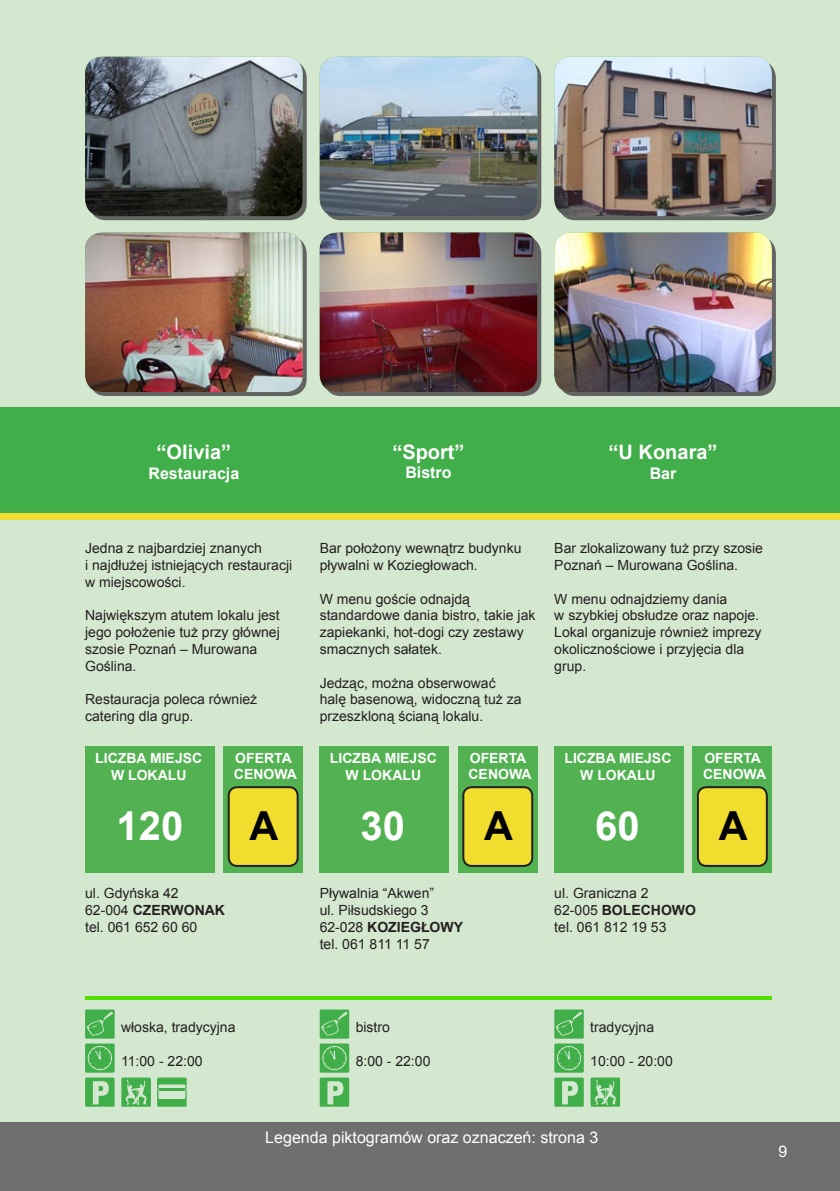
<style>
.page{position:relative;width:840px;height:1191px;background:#fff}
.page>*{position:absolute;margin:0;border:0;box-sizing:border-box;transform-origin:0 0}
.t1{font:700 40px "Arial";color:#fff}
.t2{font:700 40px "Arial";color:#000}
.tytuły{font:700 20px "Arial";color:#fff}
.t3{font:16px "Arial";color:#fff}
.tytuły-2{font:700 16px "Arial";color:#fff}
.opisy_2{font:14px/16.8px "Arial";color:#231f20}
.t4{font:700 14px/16.8px "Arial";color:#fff;text-align:center}
.t5{font:700 14px "Arial";color:#231f20}
.s1{font-weight:400}
</style>
<div class="page">
<div style="left:0;top:0;width:839px;height:1191px;background:#d4e7cf"></div>
<div style="left:0;top:1123px;width:839px;height:68px;background:#6f6f6f"></div>
<hr style="left:85px;top:996px;width:686px;height:4px;background:#52df00">
<div style="left:0;top:448px;width:839px;height:66px;background:#40ae49"></div>
<div style="left:0;top:407px;width:839px;height:41px;background:#40ae49"></div>
<hr style="left:0;top:516px;width:839px;height:4px;background:#f0dd2e">
<hr style="left:0;top:513px;width:839px;height:3px;background:#f0dd2e">
<div style="left:89px;top:61px;width:217px;height:159px;background:linear-gradient(to right,#636363,#636363);border-radius:17px"></div>
<div style="left:89px;top:236px;width:217px;height:160px;background:#636363;border-radius:17px"></div>
<div style="left:323px;top:61px;width:218px;height:159px;background:#636363;border-radius:17px"></div>
<div style="left:323px;top:236px;width:218px;height:160px;background:#636363;border-radius:17px"></div>
<div style="left:558px;top:61px;width:217px;height:159px;background:linear-gradient(to right,#636363,#636363);border-radius:17px"></div>
<div style="left:558px;top:236px;width:217px;height:160px;background:#636363;border-radius:17px"></div>
<img style="left:85px;top:57px;width:217px;height:159px">
<img style="left:85px;top:232px;width:217px;height:160px">
<div style="left:223px;top:747px;width:79px;height:126px;background:#52b251"></div>
<div style="left:85px;top:747px;width:129px;height:126px;background:#52b251"></div>
<div style="left:228px;top:787px;width:69px;height:79px;background:#f0dd2e;border-radius:9px"></div>
<div style="left:227px;top:786px;width:71px;height:81px;border:2px solid #231f20;border-radius:9px"></div>
<svg style="left:85px;top:1009px;width:30px;height:97px"></svg>
<svg style="left:121px;top:1077px;width:30px;height:29px"></svg>
<svg style="left:157px;top:1077px;width:29px;height:29px"></svg>
<img style="left:554px;top:57px;width:217px;height:159px">
<img style="left:554px;top:232px;width:217px;height:160px">
<div style="left:692px;top:747px;width:79px;height:126px;background:#52b251"></div>
<div style="left:554px;top:747px;width:129px;height:126px;background:#52b251"></div>
<div style="left:697px;top:787px;width:69px;height:79px;background:#f0dd2e;border-radius:9px"></div>
<div style="left:696px;top:786px;width:71px;height:81px;border:2px solid #231f20;border-radius:9px"></div>
<svg style="left:554px;top:1009px;width:29px;height:97px"></svg>
<svg style="left:590px;top:1077px;width:29px;height:29px"></svg>
<img style="left:319px;top:57px;width:218px;height:159px">
<img style="left:319px;top:232px;width:218px;height:160px">
<div style="left:458px;top:747px;width:79px;height:126px;background:#52b251"></div>
<div style="left:319px;top:747px;width:130px;height:126px;background:#52b251"></div>
<div style="left:463px;top:787px;width:69px;height:79px;background:#f0dd2e;border-radius:9px"></div>
<div style="left:462px;top:786px;width:71px;height:81px;border:2px solid #231f20;border-radius:9px"></div>
<svg style="left:319px;top:1009px;width:30px;height:97px"></svg>
<p class="tytuły" style="left:156px;top:439px;width:76px">“Olivia”</p>
<p class="tytuły-2" style="left:148px;top:462px;width:92px">Restauracja</p>
<p class="tytuły" style="left:392px;top:439px;width:74px">“Sport”</p>
<p class="tytuły-2" style="left:405px;top:462px;width:48px">Bistro</p>
<p class="tytuły" style="left:608px;top:439px;width:110px">“U Konara”</p>
<p class="tytuły-2" style="left:649px;top:462px;width:28px">Bar</p>
<p class="opisy_2" style="left:85px;top:540px;width:178px">Jedna z najbardziej znanych</p>
<p class="opisy_2" style="left:85px;top:557px;width:208px">i najdłużej istniejących restauracji w miejscowości.</p>
<p class="opisy_2" style="left:85px;top:607px;width:196px">Największym atutem lokalu jest jego położenie tuż przy głównej szosie Poznań – Murowana<br>Goślina.</p>
<p class="opisy_2" style="left:85px;top:691px;width:173px">Restauracja poleca również catering dla grup.</p>
<p class="t4" style="left:235px;top:749px;width:58px">OFERTA</p>
<p class="t4" style="left:234px;top:766px;width:65px">CENOWA</p>
<p class="t2" style="left:249px;top:800px;width:30px">A</p>
<p class="t4" style="left:95px;top:750px;width:108px">LICZBA MIEJSC<br>W LOKALU</p>
<p class="t1" style="left:116px;top:800px;width:68px">120</p>
<p class="opisy_2" style="left:85px;top:885px;width:95px">ul. Gdyńska 42</p>
<p class="t5" style="left:85px;top:901px;width:141px"><span class="s1">62-004</span> CZERWONAK</p>
<p class="opisy_2" style="left:85px;top:918px;width:114px">tel. 061 652 60 60</p>
<p class="opisy_2" style="left:319px;top:540px;width:203px">Bar położony wewnątrz budynku pływalni w Koziegłowach.</p>
<p class="opisy_2" style="left:319px;top:590px;width:217px">W menu goście odnajdą standardowe dania bistro, takie jak zapiekanki, hot-dogi czy zestawy smacznych sałatek.</p>
<p class="opisy_2" style="left:319px;top:674px;width:203px">Jedząc, można obserwować halę basenową, widoczną tuż za przeszkloną ścianą lokalu.</p>
<p class="t4" style="left:469px;top:749px;width:58px">OFERTA</p>
<p class="t4" style="left:468px;top:766px;width:65px">CENOWA</p>
<p class="t2" style="left:484px;top:800px;width:30px">A</p>
<p class="t4" style="left:330px;top:750px;width:108px">LICZBA MIEJSC<br>W LOKALU</p>
<p class="t1" style="left:360px;top:799px;width:46px">30</p>
<p class="opisy_2" style="left:554px;top:540px;width:210px">Bar zlokalizowany tuż przy szosie<br>Poznań – Murowana Goślina.</p>
<p class="opisy_2" style="left:554px;top:590px;width:174px">W menu odnajdziemy dania</p>
<p class="opisy_2" style="left:554px;top:607px;width:208px">w szybkiej obsłudze oraz napoje.<br>Lokal organizuje również imprezy okolicznościowe i przyjęcia dla grup.</p>
<p class="t4" style="left:564px;top:750px;width:108px">LICZBA MIEJSC<br>W LOKALU</p>
<p class="t1" style="left:595px;top:799px;width:46px">60</p>
<p class="t4" style="left:704px;top:749px;width:58px">OFERTA</p>
<p class="t4" style="left:702px;top:766px;width:64px">CENOWA</p>
<p class="t2" style="left:718px;top:800px;width:30px">A</p>
<p class="opisy_2" style="left:319px;top:885px;width:116px">Pływalnia “Akwen”</p>
<p class="opisy_2" style="left:319px;top:902px;width:110px">ul. Piłsudskiego 3</p>
<p class="t5" style="left:319px;top:917px;width:145px"><span class="s1">62-028</span> KOZIEGŁOWY</p>
<p class="opisy_2" style="left:319px;top:935px;width:112px">tel. 061 811 11 57</p>
<p class="opisy_2" style="left:554px;top:885px;width:96px">ul. Graniczna 2</p>
<p class="t5" style="left:554px;top:901px;width:143px"><span class="s1">62-005</span> BOLECHOWO</p>
<p class="opisy_2" style="left:554px;top:918px;width:114px">tel. 061 812 19 53</p>
<p class="opisy_2" style="left:121px;top:1018px;width:116px">włoska, tradycyjna</p>
<p class="opisy_2" style="left:121px;top:1052px;width:83px">11:00 - 22:00</p>
<p class="opisy_2" style="left:355px;top:1018px;width:36px">bistro</p>
<p class="opisy_2" style="left:355px;top:1052px;width:76px">8:00 - 22:00</p>
<p class="opisy_2" style="left:590px;top:1018px;width:65px">tradycyjna</p>
<p class="opisy_2" style="left:590px;top:1052px;width:84px">10:00 - 20:00</p>
<p class="t3" style="left:265px;top:1127px;width:334px">Legenda piktogramów oraz oznaczeń: strona 3</p>
<p class="t3" style="left:778px;top:1141px;width:10px">9</p>
</div>
